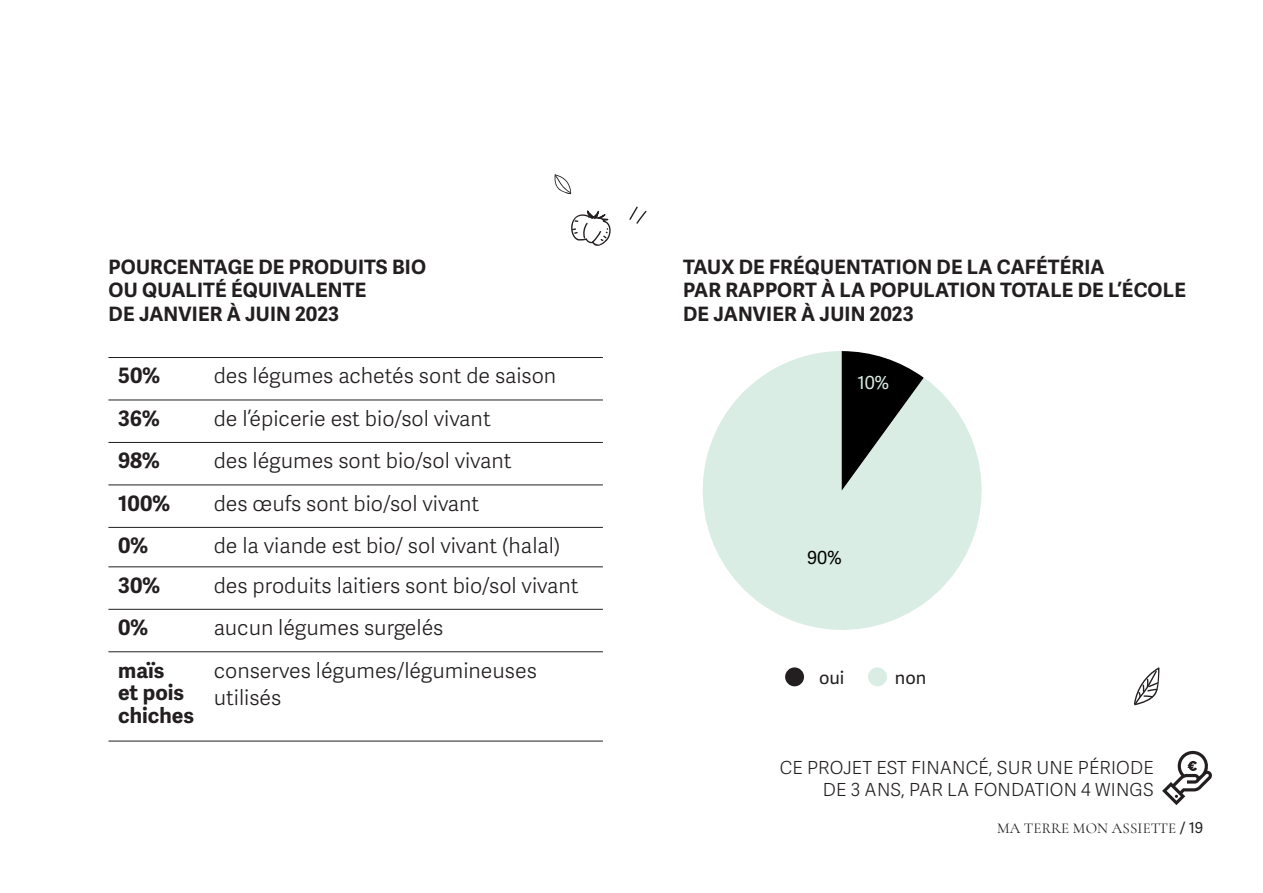
<style>
.page{position:relative;width:1263px;height:893px;background:#fff}
.page>*{position:absolute;margin:0;border:0;box-sizing:border-box;transform-origin:0 0}
.t1{font:300 21.3px/27.6px "Adelle Sans";color:#231f20}
.t2{font:700 21.3px/22.5px "Adelle Sans";color:#231f20}
.t3{font:700 19.8px/23.7px "Adelle Sans";letter-spacing:.01em;color:#231f20}
.t4{font:300 18px/21.6px "Adelle Sans";letter-spacing:.01em;color:#231f20;text-align:right}
.t5{font:18px "Adelle Sans";color:#231f20}
.t6{font:18px "Adelle Sans";color:#000}
.t7{font:18px "Adelle Sans";color:#d9ede4}
.t8{font:15px "Cormorant Garamond";letter-spacing:.01em;color:#231f20}
.s1{font-family:"Adelle Sans"}
</style>
<div class="page">
<hr style="left:108px;top:442px;width:96px;height:1px;background:#231f20">
<hr style="left:204px;top:442px;width:399px;height:1px;background:#231f20">
<hr style="left:108px;top:485px;width:96px;height:1px;background:#231f20">
<hr style="left:204px;top:485px;width:399px;height:1px;background:#231f20">
<hr style="left:108px;top:527px;width:96px;height:1px;background:#231f20">
<hr style="left:204px;top:527px;width:399px;height:1px;background:#231f20">
<hr style="left:108px;top:567px;width:96px;height:1px;background:#231f20">
<hr style="left:204px;top:567px;width:399px;height:1px;background:#231f20">
<hr style="left:108px;top:609px;width:96px;height:1px;background:#231f20">
<hr style="left:204px;top:609px;width:399px;height:1px;background:#231f20">
<hr style="left:108px;top:651px;width:96px;height:1px;background:#231f20">
<hr style="left:204px;top:651px;width:399px;height:1px;background:#231f20">
<hr style="left:108px;top:357px;width:96px;height:1px;background:#231f20">
<hr style="left:204px;top:357px;width:399px;height:1px;background:#231f20">
<hr style="left:108px;top:741px;width:96px;height:1px;background:#231f20">
<hr style="left:204px;top:741px;width:399px;height:1px;background:#231f20">
<hr style="left:108px;top:400px;width:96px;height:1px;background:#231f20">
<hr style="left:204px;top:400px;width:399px;height:1px;background:#231f20">
<svg style="left:702px;top:351px;width:280px;height:279px;fill:#d9ede4"></svg>
<div style="left:868px;top:667px;width:19px;height:19px;background:#d9ede4;border-radius:50%"></div>
<div style="left:785px;top:667px;width:19px;height:19px;background:#231f20;border-radius:50%"></div>
<svg style="left:842px;top:351px;width:82px;height:140px;background:#676f6b"></svg>
<svg style="left:571px;top:210px;width:40px;height:36px"></svg>
<svg style="left:1134px;top:667px;width:25px;height:38px"></svg>
<svg style="left:629px;top:206px;width:18px;height:18px"></svg>
<svg style="left:554px;top:174px;width:17px;height:21px"></svg>
<svg style="left:1162px;top:751px;width:50px;height:54px"></svg>
<p class="t3" style="left:109px;top:255px;width:319px">POURCENTAGE DE PRODUITS BIO<br>OU QUALITÉ ÉQUIVALENTE<br>DE JANVIER À JUIN 2023</p>
<p class="t2" style="left:118px;top:365px;width:43px">50%</p>
<p class="t1" style="left:214px;top:363px;width:344px">des légumes achetés sont de saison</p>
<p class="t2" style="left:118px;top:407px;width:43px">36%</p>
<p class="t1" style="left:214px;top:405px;width:278px">de l’épicerie est bio/sol vivant</p>
<p class="t2" style="left:118px;top:450px;width:43px">98%</p>
<p class="t1" style="left:214px;top:448px;width:299px">des légumes sont bio/sol vivant</p>
<p class="t2" style="left:118px;top:492px;width:53px">100%</p>
<p class="t1" style="left:214px;top:490px;width:267px">des œufs sont bio/sol vivant</p>
<p class="t2" style="left:118px;top:535px;width:32px">0%</p>
<p class="t1" style="left:214px;top:533px;width:348px">de la viande est bio/ sol vivant (halal)</p>
<p class="t2" style="left:118px;top:574px;width:43px">30%</p>
<p class="t1" style="left:214px;top:572px;width:366px">des produits laitiers sont bio/sol vivant</p>
<p class="t2" style="left:118px;top:617px;width:32px">0%</p>
<p class="t1" style="left:214px;top:614px;width:231px">aucun légumes surgelés</p>
<p class="t2" style="left:118px;top:659px;width:77px">maïs<br>et pois chiches</p>
<p class="t1" style="left:214px;top:657px;width:325px">conserves légumes/légumineuses utilisés</p>
<p class="t3" style="left:683px;top:255px;width:504px">TAUX DE FRÉQUENTATION DE LA CAFÉTÉRIA<br>PAR RAPPORT À LA POPULATION TOTALE DE L’ÉCOLE</p>
<p class="t3" style="left:683px;top:303px;width:232px">DE JANVIER À JUIN 2023</p>
<p class="t7" style="left:857px;top:372px;width:33px">10%</p>
<p class="t6" style="left:807px;top:548px;width:36px">90%</p>
<p class="t5" style="left:819px;top:667px;width:27px">oui</p>
<p class="t5" style="left:895px;top:667px;width:33px">non</p>
<p class="t4" style="left:780px;top:757px;width:375px">CE PROJET EST FINANCÉ, SUR UNE PÉRIODE<br>DE 3 ANS, PAR LA FONDATION 4 WINGS</p>
<p class="t8" style="left:997px;top:819px;width:208px">MA TERRE MON ASSIETTE <span class="s1">/ 19</span></p>
</div>
